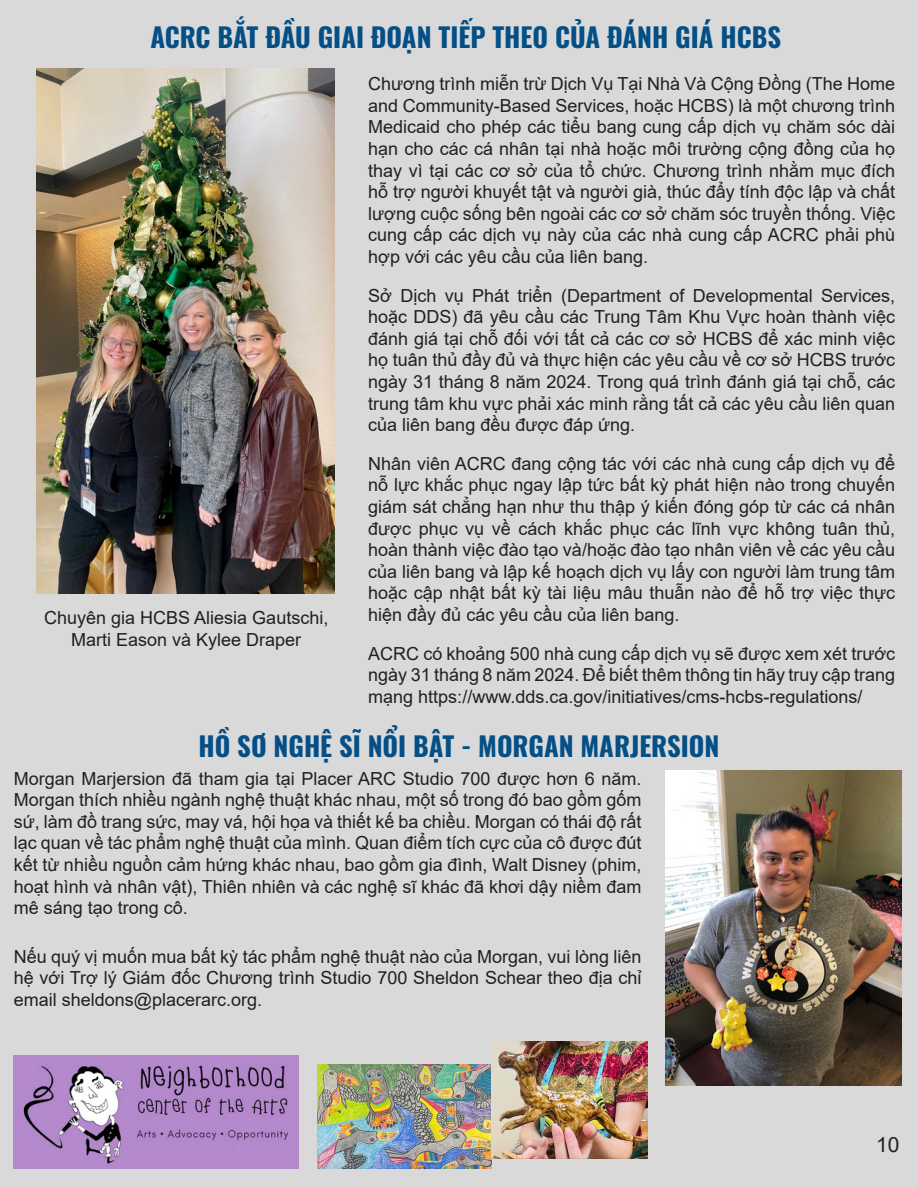
<style>
.page{position:relative;width:918px;height:1188px;background:#d9d9d9}
.page>*{position:absolute;margin:0;border:0;box-sizing:border-box;transform-origin:0 0}
.t1{font:700 26.7px "Oswald";color:#044f86}
.t2{font:21px "Arial";color:#231f20}
.t3{font:18px/21.6px "Arial";color:#231f20;text-align:justify}
</style>
<div class="page">
<img style="left:14px;top:1055px;width:284px;height:114px">
<img style="left:317px;top:1064px;width:174px;height:105px">
<img style="left:491px;top:1041px;width:157px;height:117px">
<img style="left:666px;top:771px;width:236px;height:315px">
<img style="left:36px;top:69px;width:298px;height:525px">
<p class="t1" style="left:150px;top:14px;width:632px">ACRC BẮT ĐẦU GIAI ĐOẠN TIẾP THEO CỦA ĐÁNH GIÁ HCBS</p>
<p class="t3" style="left:44px;top:607px;width:286px;text-align:center">Chuyên gia HCBS Aliesia Gautschi,<br>Marti Eason và Kylee Draper</p>
<p class="t3" style="left:368px;top:73px;width:529px">Chương trình miễn trừ Dịch Vụ Tại Nhà Và Cộng Đồng (The Home and Community-Based Services, hoặc HCBS) là một chương trình Medicaid cho phép các tiểu bang cung cấp dịch vụ chăm sóc dài hạn cho các cá nhân tại nhà hoặc môi trường cộng đồng của họ thay vì tại các cơ sở của tổ chức. Chương trình nhằm mục đích hỗ trợ người khuyết tật và người già, thúc đẩy tính độc lập và chất lượng cuộc sống bên ngoài các cơ sở chăm sóc truyền thống. Việc cung cấp các dịch vụ này của các nhà cung cấp ACRC phải phù hợp với các yêu cầu của liên bang.</p>
<p class="t3" style="left:368px;top:284px;width:529px">Sở Dịch vụ Phát triển (Department of Developmental Services, hoặc DDS) đã yêu cầu các Trung Tâm Khu Vực hoàn thành việc đánh giá tại chỗ đối với tất cả các cơ sở HCBS để xác minh việc họ tuân thủ đầy đủ và thực hiện các yêu cầu về cơ sở HCBS trước ngày 31 tháng 8 năm 2024. Trong quá trình đánh giá tại chỗ, các trung tâm khu vực phải xác minh rằng tất cả các yêu cầu liên quan của liên bang đều được đáp ứng.</p>
<p class="t3" style="left:368px;top:453px;width:529px">Nhân viên ACRC đang cộng tác với các nhà cung cấp dịch vụ để nỗ lực khắc phục ngay lập tức bất kỳ phát hiện nào trong chuyến giám sát chẳng hạn như thu thập ý kiến đóng góp từ các cá nhân được phục vụ về cách khắc phục các lĩnh vực không tuân thủ, hoàn thành việc đào tạo và/hoặc đào tạo nhân viên về các yêu cầu của liên bang và lập kế hoạch dịch vụ lấy con người làm trung tâm hoặc cập nhật bất kỳ tài liệu mâu thuẫn nào để hỗ trợ việc thực hiện đầy đủ các yêu cầu của liên bang.</p>
<p class="t3" style="left:368px;top:642px;width:529px">ACRC có khoảng 500 nhà cung cấp dịch vụ sẽ được xem xét trước ngày 31 tháng 8 năm 2024. Để biết thêm thông tin hãy truy cập trang mạng https://www.dds.ca.gov/initiatives/cms-hcbs-regulations/</p>
<p class="t1" style="left:199px;top:722px;width:523px">HỒ SƠ NGHỆ SĨ NỔI BẬT - MORGAN MARJERSION</p>
<p class="t3" style="left:14px;top:767px;width:629px">Morgan Marjersion đã tham gia tại Placer ARC Studio 700 được hơn 6 năm.<br>Morgan thích nhiều ngành nghệ thuật khác nhau, một số trong đó bao gồm gốm sứ, làm đồ trang sức, may vá, hội họa và thiết kế ba chiều. Morgan có thái độ rất lạc quan về tác phẩm nghệ thuật của mình. Quan điểm tích cực của cô được đút kết từ nhiều nguồn cảm hứng khác nhau, bao gồm gia đình, Walt Disney (phim, hoạt hình và nhân vật), Thiên nhiên và các nghệ sĩ khác đã khơi dậy niềm đam mê sáng tạo trong cô.</p>
<p class="t3" style="left:14px;top:945px;width:629px">Nếu quý vị muốn mua bất kỳ tác phẩm nghệ thuật nào của Morgan, vui lòng liên hệ với Trợ lý Giám đốc Chương trình Studio 700 Sheldon Schear theo địa chỉ email sheldons@placerarc.org.</p>
<p class="t2" style="left:876px;top:1131px;width:25px">10</p>
</div>
